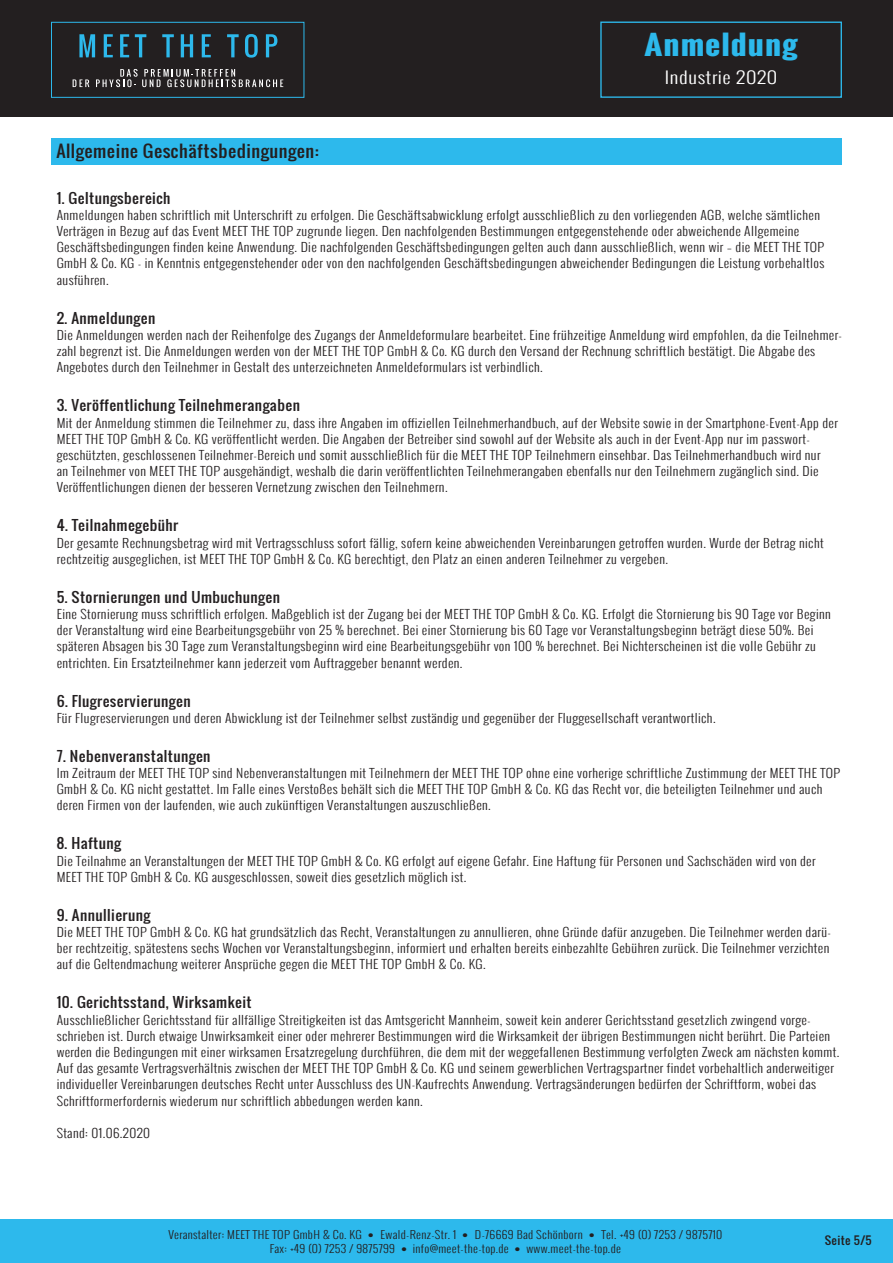
<style>
.page{position:relative;width:893px;height:1263px;background:#fff}
.page>*{position:absolute;margin:0;border:0;box-sizing:border-box;transform-origin:0 0}
.t1{font:700 26.25px "Oswald";letter-spacing:.03em;color:#2db9ec;scale:1.25 1}
.t2{font:300 16.35px "Oswald";letter-spacing:.03em;color:#fff;scale:1.25 1}
.t3{font:16.2px "Oswald";letter-spacing:.03em;color:#231f20;scale:1.11 1}
.t4{font:13.5px "Oswald";letter-spacing:.03em;color:#231f20;scale:1.11 1}
.t5{font:300 12.15px/16.2px "Oswald";letter-spacing:.03em;color:#231f20;scale:1.11 1}
.t6{font:300 10.8px/14.4px "Oswald";letter-spacing:.03em;color:#231f20;text-align:center;scale:1.11 1}
.t7{font:10.8px "Oswald";letter-spacing:.03em;color:#231f20;scale:1.11 1}
.s1{font-family:"Helvetica Neue"}
</style>
<div class="page">
<div style="left:0;top:0;width:893px;height:117px;background:#231f20"></div>
<div style="left:600px;top:22px;width:242px;height:76px;border:1px solid #2db9ec"></div>
<div style="left:51px;top:22px;width:253px;height:76px;border:1px solid #2db9ec"></div>
<svg style="left:79px;top:34px;width:16px;height:23px"></svg>
<svg style="left:104px;top:34px;width:9px;height:23px"></svg>
<svg style="left:120px;top:34px;width:9px;height:23px"></svg>
<svg style="left:135px;top:34px;width:11px;height:23px"></svg>
<svg style="left:162px;top:34px;width:12px;height:23px"></svg>
<svg style="left:181px;top:34px;width:12px;height:23px"></svg>
<svg style="left:202px;top:34px;width:9px;height:23px"></svg>
<svg style="left:227px;top:34px;width:12px;height:23px"></svg>
<svg style="left:245px;top:34px;width:13px;height:24px"></svg>
<svg style="left:266px;top:34px;width:11px;height:23px"></svg>
<svg style="left:73px;top:79px;width:16px;height:8px"></svg>
<svg style="left:96px;top:69px;width:187px;height:18px"></svg>
<div style="left:0;top:1219px;width:893px;height:44px;background:#2db9ec"></div>
<div style="left:51px;top:138px;width:791px;height:27px;background:#2db9ec"></div>
<h1 class="t1" style="left:645px;top:25px;width:124px">Anmeldung</h1>
<h2 class="t2" style="left:665px;top:65px;width:91px">Industrie 2020</h2>
<p class="t3" style="left:56px;top:139px;width:238px">Allgemeine Geschäftsbedingungen:</p>
<p class="t4" style="left:57px;top:188px;width:104px">1. Geltungsbereich</p>
<p class="t5" style="left:57px;top:207px;width:693px">Anmeldungen haben schriftlich mit Unterschrift zu erfolgen. Die Geschäftsabwicklung erfolgt ausschließlich zu den vorliegenden AGB, welche sämtlichen Verträgen in Bezug auf das Event MEET THE TOP zugrunde liegen. Den nachfolgenden Bestimmungen entgegenstehende oder abweichende Allgemeine Geschäftsbedingungen finden keine Anwendung. Die nachfolgenden Geschäftsbedingungen gelten auch dann ausschließlich, wenn wir – die MEET THE TOP GmbH &amp; Co. KG - in Kenntnis entgegenstehender oder von den nachfolgenden Geschäftsbedingungen abweichender Bedingungen die Leistung vorbehaltlos ausführen.</p>
<p class="t4" style="left:57px;top:308px;width:90px">2. Anmeldungen</p>
<p class="t5" style="left:57px;top:327px;width:709px">Die Anmeldungen werden nach der Reihenfolge des Zugangs der Anmeldeformulare bearbeitet. Eine frühzeitige Anmeldung wird empfohlen, da die Teilnehmer&shy;zahl begrenzt ist. Die Anmeldungen werden von der MEET THE TOP GmbH &amp; Co. KG durch den Versand der Rechnung schriftlich bestätigt. Die Abgabe des<br>Angebotes durch den Teilnehmer in Gestalt des unterzeichneten Anmeldeformulars ist verbindlich.</p>
<p class="t4" style="left:57px;top:395px;width:221px">3. Veröffentlichung Teilnehmerangaben</p>
<p class="t5" style="left:57px;top:414px;width:705px">Mit der Anmeldung stimmen die Teilnehmer zu, dass ihre Angaben im offiziellen Teilnehmerhandbuch, auf der Website sowie in der Smartphone-Event-App der MEET THE TOP GmbH &amp; Co. KG veröffentlicht werden. Die Angaben der Betreiber sind sowohl auf der Website als auch in der Event-App nur im passwort&shy;geschützten, geschlossenen Teilnehmer-Bereich und somit ausschließlich für die MEET THE TOP Teilnehmern einsehbar. Das Teilnehmerhandbuch wird nur<br>an Teilnehmer von MEET THE TOP ausgehändigt, weshalb die darin veröffentlichten Teilnehmerangaben ebenfalls nur den Teilnehmern zugänglich sind. Die Veröffentlichungen dienen der besseren Vernetzung zwischen den Teilnehmern.</p>
<p class="t4" style="left:57px;top:515px;width:111px">4. Teilnahmegebühr</p>
<p class="t5" style="left:57px;top:534px;width:692px">Der gesamte Rechnungsbetrag wird mit Vertragsschluss sofort fällig, sofern keine abweichenden Vereinbarungen getroffen wurden. Wurde der Betrag nicht rechtzeitig ausgeglichen, ist MEET THE TOP GmbH &amp; Co. KG berechtigt, den Platz an einen anderen Teilnehmer zu vergeben.</p>
<p class="t4" style="left:57px;top:587px;width:203px">5. Stornierungen und Umbuchungen</p>
<p class="t5" style="left:57px;top:606px;width:699px">Eine Stornierung muss schriftlich erfolgen. Maßgeblich ist der Zugang bei der MEET THE TOP GmbH &amp; Co. KG. Erfolgt die Stornierung bis 90 Tage vor Beginn der Veranstaltung wird eine Bearbeitungsgebühr von 25 % berechnet. Bei einer Stornierung bis 60 Tage vor Veranstaltungsbeginn beträgt diese 50%. Bei späteren Absagen bis 30 Tage zum Veranstaltungsbeginn wird eine Bearbeitungsgebühr von 100 % berechnet. Bei Nichterscheinen ist die volle Gebühr zu entrichten. Ein Ersatzteilnehmer kann jederzeit vom Auftraggeber benannt werden.</p>
<p class="t4" style="left:57px;top:690px;width:122px">6. Flugreservierungen</p>
<p class="t5" style="left:57px;top:709px;width:595px">Für Flugreservierungen und deren Abwicklung ist der Teilnehmer selbst zuständig und gegenüber der Fluggesellschaft verantwortlich.</p>
<p class="t4" style="left:57px;top:746px;width:140px">7. Nebenveranstaltungen</p>
<p class="t5" style="left:57px;top:765px;width:707px">Im Zeitraum der MEET THE TOP sind Nebenveranstaltungen mit Teilnehmern der MEET THE TOP ohne eine vorherige schriftliche Zustimmung der MEET THE TOP<br>GmbH &amp; Co. KG nicht gestattet. Im Falle eines Verstoßes behält sich die MEET THE TOP GmbH &amp; Co. KG das Recht vor, die beteiligten Teilnehmer und auch deren Firmen von der laufenden, wie auch zukünftigen Veranstaltungen auszuschließen.</p>
<p class="t4" style="left:57px;top:833px;width:59px">8. Haftung</p>
<p class="t5" style="left:57px;top:852px;width:685px">Die Teilnahme an Veranstaltungen der MEET THE TOP GmbH &amp; Co. KG erfolgt auf eigene Gefahr. Eine Haftung für Personen und Sachschäden wird von der<br>MEET THE TOP GmbH &amp; Co. KG ausgeschlossen, soweit dies gesetzlich möglich ist.</p>
<p class="t4" style="left:57px;top:905px;width:86px">9. Annullierung</p>
<p class="t5" style="left:57px;top:924px;width:699px">Die MEET THE TOP GmbH &amp; Co. KG hat grundsätzlich das Recht, Veranstaltungen zu annullieren, ohne Gründe dafür anzugeben. Die Teilnehmer werden darü&shy;ber rechtzeitig, spätestens sechs Wochen vor Veranstaltungsbeginn, informiert und erhalten bereits einbezahlte Gebühren zurück. Die Teilnehmer verzichten auf die Geltendmachung weiterer Ansprüche gegen die MEET THE TOP GmbH &amp; Co. KG.</p>
<p class="t4" style="left:57px;top:992px;width:177px">10. Gerichtsstand, Wirksamkeit</p>
<p class="t5" style="left:57px;top:1011px;width:707px">Ausschließlicher Gerichtsstand für allfällige Streitigkeiten ist das Amtsgericht Mannheim, soweit kein anderer Gerichtsstand gesetzlich zwingend vorge&shy;schrieben ist. Durch etwaige Unwirksamkeit einer oder mehrerer Bestimmungen wird die Wirksamkeit der übrigen Bestimmungen nicht berührt. Die Parteien werden die Bedingungen mit einer wirksamen Ersatzregelung durchführen, die dem mit der weggefallenen Bestimmung verfolgten Zweck am nächsten kommt.<br>Auf das gesamte Vertragsverhältnis zwischen der MEET THE TOP GmbH &amp; Co. KG und seinem gewerblichen Vertragspartner findet vorbehaltlich anderweitiger individueller Vereinbarungen deutsches Recht unter Ausschluss des UN-Kaufrechts Anwendung. Vertragsänderungen bedürfen der Schriftform, wobei das Schriftformerfordernis wiederum nur schriftlich abbedungen werden kann.</p>
<p class="t5" style="left:57px;top:1125px;width:86px">Stand: 01.06.2020</p>
<p class="t6" style="left:168px;top:1227px;width:500px">Veranstalter: MEET THE TOP GmbH &amp; Co. KG <span class="s1">•</span> Ewald-Renz-Str. 1 <span class="s1">•</span> D-76669 Bad Schönborn <span class="s1">•</span> Tel. +49 (0) 7253 / 9875710<br>Fax: +49 (0) 7253 / 9875799 <span class="s1">•</span> info@meet-the-top.de <span class="s1">•</span> www.meet-the-top.de</p>
<p class="t7" style="left:825px;top:1232px;width:44px">Seite 5/5</p>
</div>
